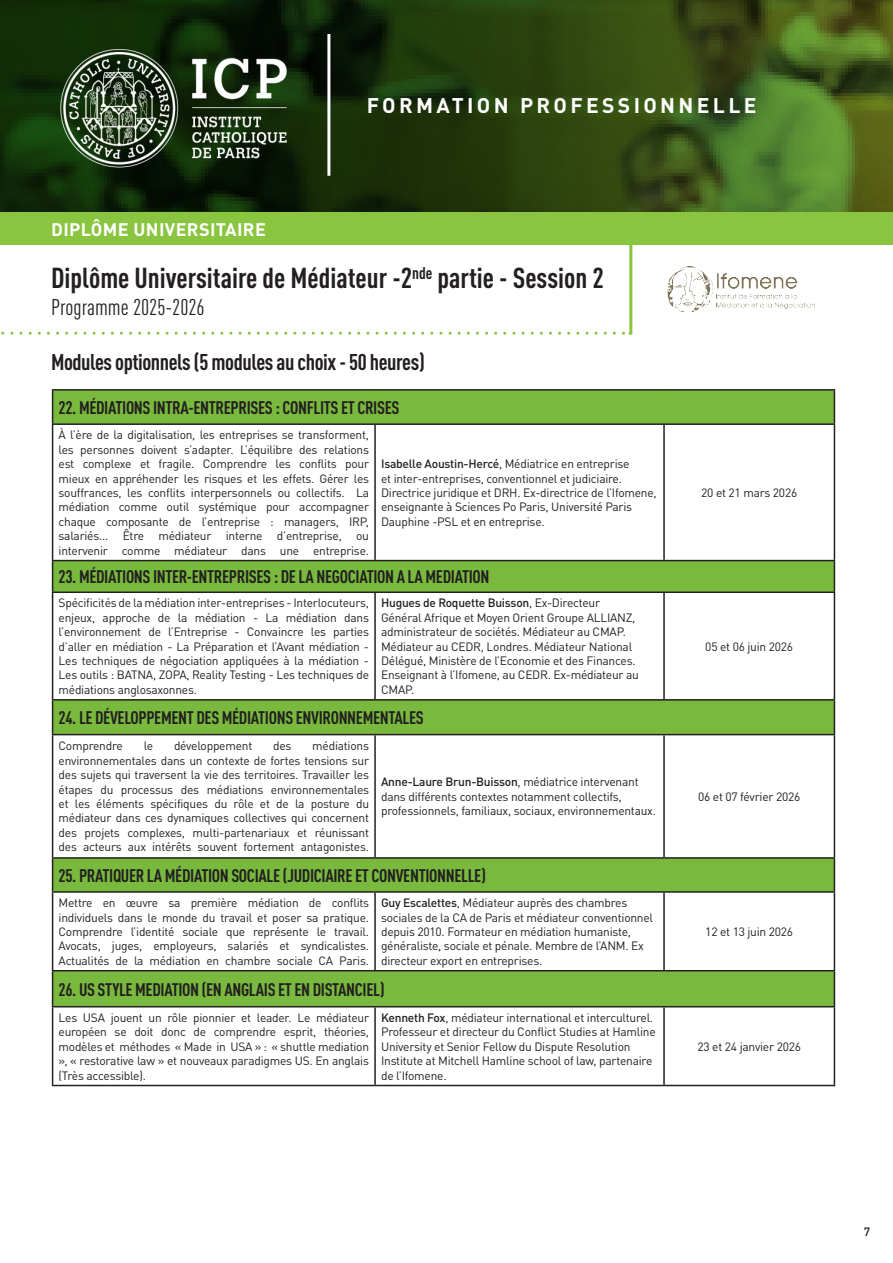
<style>
.page{position:relative;width:893px;height:1263px;background:#fff}
.page>*{position:absolute;margin:0;border:0;box-sizing:border-box;transform-origin:0 0}
.FC_titre_formation{font:700 condensed 28.5px "DINOT";color:#231f20}
.Les_Plus{font:700 condensed 22.5px "DINOT";letter-spacing:-.02em;color:#231f20}
.FC_titre_formation-2{font:condensed 22.5px "DINOT";color:#231f20}
.t1{font:700 21px "DINOT";letter-spacing:.16em;color:#fff}
.Les_Plus-2{font:700 condensed 18px "DINOT";letter-spacing:-.02em;color:#231f20}
.t2{font:700 18px "DINOT";letter-spacing:.02em;color:#fff}
.Les_Plus-3{font:12px/14.4px "DINOT";letter-spacing:-.02em;color:#231f20}
.Les_Plus-4{font:500 12px "DINOT";color:#231f20}
.s1{font-weight:500}
</style>
<div class="page">
<img style="left:0;top:0;width:893px;height:213px">
<div style="left:0;top:213px;width:893px;height:32px;background:#89c53f"></div>
<img style="left:61px;top:50px;width:225px;height:117px">
<hr style="left:327px;top:34px;width:3px;height:142px;background:#fff">
<hr style="left:629px;top:217px;width:3px;height:117px;background:#89c53f">
<svg style="left:1px;top:332px;width:630px;height:3px"></svg>
<img style="left:668px;top:266px;width:146px;height:46px">
<svg style="left:53px;top:391px;width:781px;height:615px"></svg>
<hr style="left:52px;top:389px;width:323px;height:2px;background:#231f20">
<hr style="left:52px;top:391px;width:1px;height:32px;background:#231f20">
<hr style="left:375px;top:389px;width:289px;height:2px;background:#231f20">
<hr style="left:664px;top:389px;width:171px;height:2px;background:#231f20">
<hr style="left:834px;top:391px;width:1px;height:32px;background:#231f20">
<hr style="left:52px;top:423px;width:323px;height:2px;background:#231f20">
<hr style="left:52px;top:425px;width:1px;height:135px;background:#231f20">
<hr style="left:375px;top:423px;width:289px;height:2px;background:#231f20">
<hr style="left:374px;top:425px;width:2px;height:135px;background:#231f20">
<hr style="left:664px;top:423px;width:171px;height:2px;background:#231f20">
<hr style="left:663px;top:425px;width:2px;height:135px;background:#231f20">
<hr style="left:834px;top:425px;width:1px;height:135px;background:#231f20">
<hr style="left:52px;top:560px;width:323px;height:1px;background:#231f20">
<hr style="left:52px;top:561px;width:1px;height:30px;background:#231f20">
<hr style="left:375px;top:560px;width:289px;height:1px;background:#231f20">
<hr style="left:664px;top:560px;width:171px;height:1px;background:#231f20">
<hr style="left:834px;top:561px;width:1px;height:30px;background:#231f20">
<hr style="left:52px;top:591px;width:323px;height:2px;background:#231f20">
<hr style="left:52px;top:593px;width:1px;height:106px;background:#231f20">
<hr style="left:375px;top:591px;width:289px;height:2px;background:#231f20">
<hr style="left:374px;top:593px;width:2px;height:106px;background:#231f20">
<hr style="left:664px;top:591px;width:171px;height:2px;background:#231f20">
<hr style="left:663px;top:593px;width:2px;height:106px;background:#231f20">
<hr style="left:834px;top:593px;width:1px;height:106px;background:#231f20">
<hr style="left:52px;top:699px;width:323px;height:2px;background:#231f20">
<hr style="left:52px;top:701px;width:1px;height:33px;background:#231f20">
<hr style="left:375px;top:699px;width:289px;height:2px;background:#231f20">
<hr style="left:664px;top:699px;width:171px;height:2px;background:#231f20">
<hr style="left:834px;top:701px;width:1px;height:33px;background:#231f20">
<hr style="left:52px;top:734px;width:323px;height:1px;background:#231f20">
<hr style="left:52px;top:735px;width:1px;height:122px;background:#231f20">
<hr style="left:375px;top:734px;width:289px;height:1px;background:#231f20">
<hr style="left:374px;top:735px;width:2px;height:122px;background:#231f20">
<hr style="left:664px;top:734px;width:171px;height:1px;background:#231f20">
<hr style="left:663px;top:735px;width:2px;height:122px;background:#231f20">
<hr style="left:834px;top:735px;width:1px;height:122px;background:#231f20">
<hr style="left:52px;top:857px;width:323px;height:2px;background:#231f20">
<hr style="left:52px;top:859px;width:1px;height:32px;background:#231f20">
<hr style="left:375px;top:857px;width:289px;height:2px;background:#231f20">
<hr style="left:664px;top:857px;width:171px;height:2px;background:#231f20">
<hr style="left:834px;top:859px;width:1px;height:32px;background:#231f20">
<hr style="left:52px;top:891px;width:323px;height:2px;background:#231f20">
<hr style="left:52px;top:893px;width:1px;height:77px;background:#231f20">
<hr style="left:375px;top:891px;width:289px;height:2px;background:#231f20">
<hr style="left:374px;top:893px;width:2px;height:77px;background:#231f20">
<hr style="left:664px;top:891px;width:171px;height:2px;background:#231f20">
<hr style="left:663px;top:893px;width:2px;height:77px;background:#231f20">
<hr style="left:834px;top:893px;width:1px;height:77px;background:#231f20">
<hr style="left:52px;top:970px;width:323px;height:1px;background:#231f20">
<hr style="left:52px;top:971px;width:1px;height:35px;background:#231f20">
<hr style="left:375px;top:970px;width:289px;height:1px;background:#231f20">
<hr style="left:664px;top:970px;width:171px;height:1px;background:#231f20">
<hr style="left:834px;top:971px;width:1px;height:35px;background:#231f20">
<hr style="left:52px;top:1006px;width:323px;height:1px;background:#231f20">
<hr style="left:52px;top:1007px;width:1px;height:78px;background:#231f20">
<hr style="left:375px;top:1006px;width:289px;height:1px;background:#231f20">
<hr style="left:374px;top:1007px;width:2px;height:78px;background:#231f20">
<hr style="left:664px;top:1006px;width:171px;height:1px;background:#231f20">
<hr style="left:663px;top:1007px;width:2px;height:78px;background:#231f20">
<hr style="left:834px;top:1007px;width:1px;height:78px;background:#231f20">
<hr style="left:52px;top:1085px;width:323px;height:1px;background:#231f20">
<hr style="left:375px;top:1085px;width:289px;height:1px;background:#231f20">
<hr style="left:664px;top:1085px;width:171px;height:1px;background:#231f20">
<p class="t2" style="left:51px;top:218px;width:216px">DIPLÔME UNIVERSITAIRE</p>
<p class="t1" style="left:367px;top:92px;width:391px">FORMATION PROFESSIONNELLE</p>
<p class="FC_titre_formation" style="left:51px;top:261px;width:554px">Diplôme Universitaire de Médiateur -2<sup>nde</sup> partie - Session 2</p>
<p class="FC_titre_formation-2" style="left:51px;top:294px;width:155px">Programme 2025-2026</p>
<p class="Les_Plus" style="left:51px;top:348px;width:375px">Modules optionnels (5 modules au choix - 50 heures)</p>
<p class="Les_Plus-2" style="left:59px;top:397px;width:342px">22. MÉDIATIONS INTRA-ENTREPRISES : CONFLITS ET CRISES</p>
<p class="Les_Plus-3" style="left:59px;top:428px;width:312px;text-align:justify">À l’ère de la digitalisation, les entreprises se transforment, les personnes doivent s’adapter. L’équilibre des relations est complexe et fragile. Comprendre les conflits pour mieux en appréhender les risques et les effets. Gérer les souffrances, les conflits interpersonnels ou collectifs. La médiation comme outil systémique pour accompagner chaque composante de l’entreprise : managers, IRP, salariés... Être médiateur interne d’entreprise, ou intervenir comme médiateur dans une entreprise.</p>
<p class="Les_Plus-3" style="left:381px;top:456px;width:277px"><span class="s1">Isabelle Aoustin-Hercé</span>, Médiatrice en entreprise<br>et inter-entreprises, conventionnel et judiciaire.<br>Directrice juridique et DRH. Ex-directrice de l’Ifomene, enseignante à Sciences Po Paris, Université Paris Dauphine -PSL et en entreprise.</p>
<p class="Les_Plus-2" style="left:59px;top:566px;width:432px">23. MÉDIATIONS INTER-ENTREPRISES : DE LA NEGOCIATION A LA MEDIATION</p>
<p class="Les_Plus-3" style="left:59px;top:596px;width:312px;text-align:justify">Spécificités de la médiation inter-entreprises - Interlocuteurs, enjeux, approche de la médiation - La médiation dans l’environnement de l’Entreprise - Convaincre les parties d’aller en médiation - La Préparation et l’Avant médiation - Les techniques de négociation appliquées à la médiation - Les outils : BATNA, ZOPA, Reality Testing - Les techniques de médiations anglosaxonnes.</p>
<p class="Les_Plus-3" style="left:381px;top:596px;width:259px"><span class="s1">Hugues de Roquette Buisson</span>, Ex-Directeur Général Afrique et Moyen Orient Groupe ALLIANZ, administrateur de sociétés. Médiateur au CMAP.<br>Médiateur au CEDR, Londres. Médiateur National Délégué, Ministère de l’Economie et des Finances.<br>Enseignant à l’Ifomene, au CEDR. Ex-médiateur au CMAP.</p>
<p class="Les_Plus-2" style="left:59px;top:707px;width:367px">24. LE DÉVELOPPEMENT DES MÉDIATIONS ENVIRONNEMENTALES</p>
<p class="Les_Plus-3" style="left:59px;top:739px;width:66px">Comprendre</p>
<p class="Les_Plus-3" style="left:144px;top:739px;width:11px">le</p>
<p class="Les_Plus-3" style="left:174px;top:739px;width:80px">développement</p>
<p class="Les_Plus-3" style="left:273px;top:739px;width:20px">des</p>
<p class="Les_Plus-3" style="left:59px;top:739px;width:312px;text-align:justify;text-indent:254px">médiations environnementales dans un contexte de fortes tensions sur des sujets qui traversent la vie des territoires. Travailler les étapes du processus des médiations environnementales et les éléments spécifiques du rôle et de la posture du médiateur dans ces dynamiques collectives qui concernent des projets complexes, multi-partenariaux et réunissant des acteurs aux intérêts souvent fortement antagonistes.</p>
<p class="Les_Plus-3" style="left:381px;top:775px;width:276px"><span class="s1">Anne-Laure Brun-Buisson</span>, médiatrice intervenant dans différents contextes notamment collectifs, professionnels, familiaux, sociaux, environnementaux.</p>
<p class="Les_Plus-2" style="left:59px;top:864px;width:429px">25. PRATIQUER LA MÉDIATION SOCIALE (JUDICIAIRE ET CONVENTIONNELLE)</p>
<p class="Les_Plus-3" style="left:59px;top:895px;width:312px">Mettre en œuvre sa première médiation de conflits individuels dans le monde du travail et poser sa pratique.</p>
<p class="Les_Plus-3" style="left:59px;top:924px;width:312px">Comprendre l’identité sociale que représente le travail.</p>
<p class="Les_Plus-3" style="left:59px;top:938px;width:312px">Avocats, juges, employeurs, salariés et syndicalistes.<br>Actualités de la médiation en chambre sociale CA Paris.</p>
<p class="Les_Plus-3" style="left:381px;top:895px;width:274px"><span class="s1">Guy Escalettes</span>, Médiateur auprès des chambres sociales de la CA de Paris et médiateur conventionnel depuis 2010. Formateur en médiation humaniste, généraliste, sociale et pénale. Membre de l’ANM. Ex directeur export en entreprises.</p>
<p class="Les_Plus-2" style="left:59px;top:978px;width:327px">26. US STYLE MEDIATION (EN ANGLAIS ET EN DISTANCIEL)</p>
<p class="Les_Plus-3" style="left:59px;top:1010px;width:312px;text-align:justify">Les USA jouent un rôle pionnier et leader. Le médiateur européen se doit donc de comprendre esprit, théories, modèles et méthodes « Made in USA » : « shuttle mediation », « restorative law » et nouveaux paradigmes US. En anglais (Très accessible).</p>
<p class="Les_Plus-3" style="left:381px;top:1010px;width:276px"><span class="s1">Kenneth Fox</span>, médiateur international et interculturel.<br>Professeur et directeur du Conflict Studies at Hamline University et Senior Fellow du Dispute Resolution Institute at Mitchell Hamline school of law, partenaire de l’Ifomene.</p>
<p class="Les_Plus-3" style="left:701px;top:485px;width:98px">20 et 21 mars 2026</p>
<p class="Les_Plus-3" style="left:705px;top:639px;width:89px">05 et 06 juin 2026</p>
<p class="Les_Plus-3" style="left:698px;top:789px;width:104px">06 et 07 février 2026</p>
<p class="Les_Plus-3" style="left:705px;top:924px;width:89px">12 et 13 juin 2026</p>
<p class="Les_Plus-3" style="left:697px;top:1039px;width:105px">23 et 24 janvier 2026</p>
<p class="Les_Plus-4" style="left:864px;top:1224px;width:8px">7</p>
</div>
